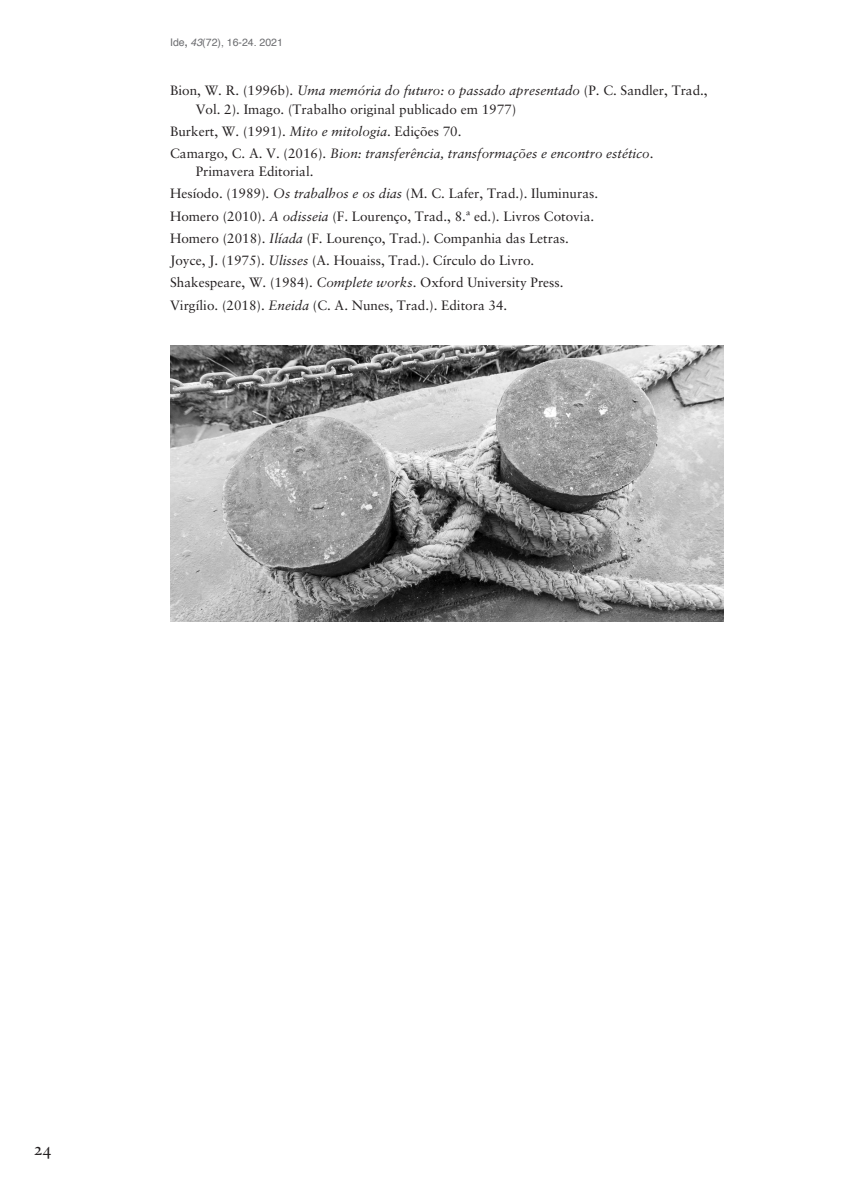
<style>
.page{position:relative;width:851px;height:1191px;background:#fff}
.page>*{position:absolute;margin:0;border:0;box-sizing:border-box;transform-origin:0 0}
.t1{font:21px "Fournier MT Std";color:#231f20}
.referências_bibliogr{font:13.5px/18px "Sabon";color:#231f20}
.referências_bibliogr-2{font:italic 13.5px/18px "Sabon";color:#231f20}
.t2{font:10.5px "Helvetica";color:#6c6d70}
.s1{font-weight:700}
.s2{font-style:italic}
.s3{font-style:normal}
</style>
<div class="page">
<img style="left:170px;top:345px;width:553px;height:276px">
<p class="t2" style="left:170px;top:35px;width:114px">Ide<span class="s1">,</span> <span class="s2">43</span>(72), 16-24. 2021</p>
<p class="referências_bibliogr" style="left:196px;top:82px;width:513px;text-indent:-26px">Bion, W. R. (1996b). <span class="s2">Uma memória do futuro: o passado apresentado</span> (P. C. Sandler, Trad.,<br>Vol. 2). Imago. (Trabalho original publicado em 1977)</p>
<p class="referências_bibliogr" style="left:170px;top:122px;width:293px">Burkert, W. (1991). <span class="s2">Mito e mitologia</span>. Edições 70.</p>
<p class="referências_bibliogr-2" style="left:196px;top:144px;width:459px;text-indent:-26px"><span class="s3">Camargo, C. A. V. (2016).</span> Bion: transferência, transformações e encontro estético<span class="s3">.<br>Primavera Editorial.</span></p>
<p class="referências_bibliogr" style="left:170px;top:184px;width:429px">Hesíodo. (1989). <span class="s2">Os trabalhos e os dias</span> (M. C. Lafer, Trad.). Iluminuras.</p>
<p class="referências_bibliogr" style="left:170px;top:207px;width:425px">Homero (2010). <span class="s2">A odisseia</span> (F. Lourenço, Trad., 8.ª ed.). Livros Cotovia.</p>
<p class="referências_bibliogr" style="left:170px;top:229px;width:400px">Homero (2018). <span class="s2">Ilíada</span> (F. Lourenço, Trad.). Companhia das Letras.</p>
<p class="referências_bibliogr" style="left:170px;top:251px;width:365px">Joyce, J. (1975). <span class="s2">Ulisses</span> (A. Houaiss, Trad.). Círculo do Livro.</p>
<p class="referências_bibliogr" style="left:170px;top:273px;width:395px">Shakespeare, W. (1984). <span class="s2">Complete works</span>. Oxford University Press.</p>
<p class="referências_bibliogr" style="left:170px;top:296px;width:338px">Virgílio. (2018). <span class="s2">Eneida</span> (C. A. Nunes, Trad.). Editora 34.</p>
<h1 class="t1" style="left:34px;top:1135px;width:19px">24</h1>
</div>
